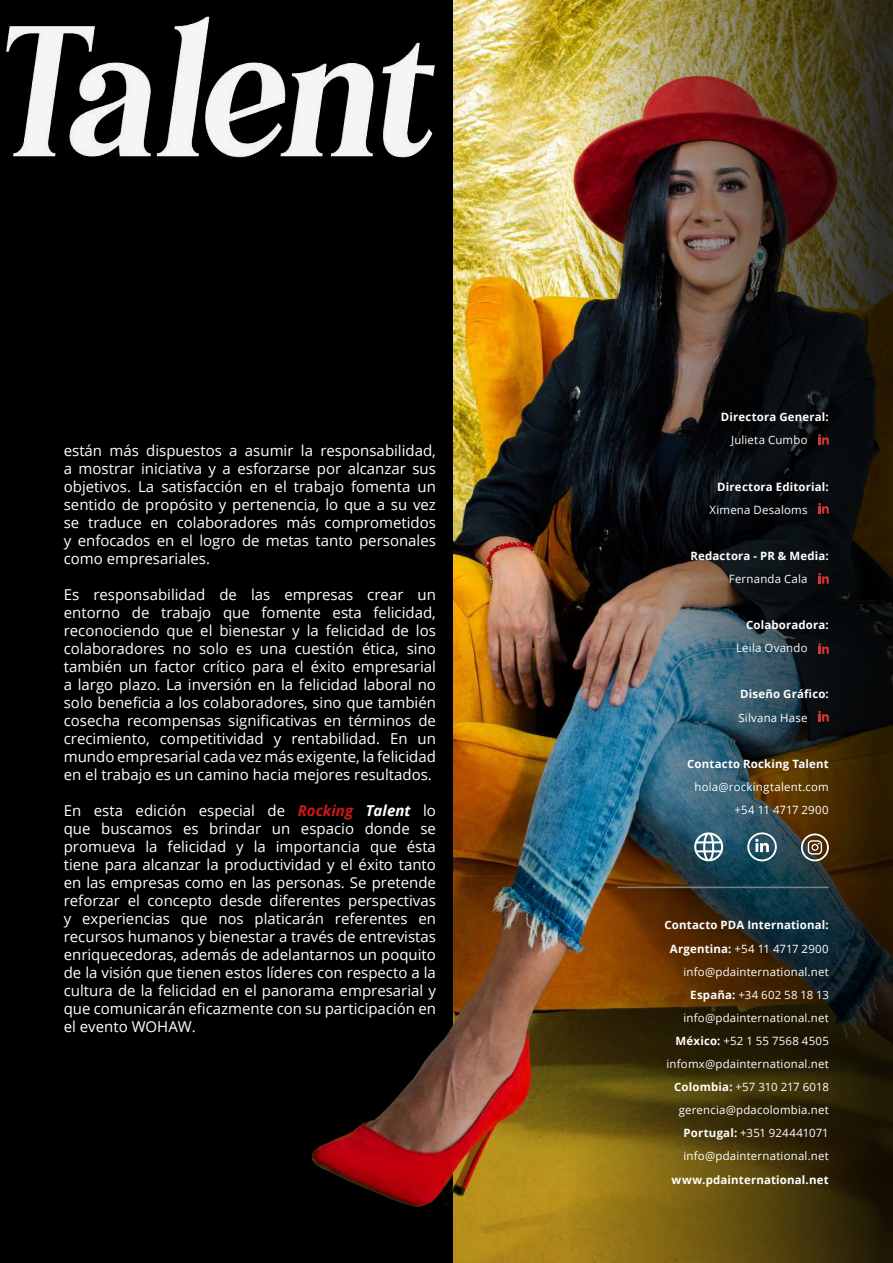
<style>
.page{position:relative;width:893px;height:1263px;background:#fff}
.page>*{position:absolute;margin:0;border:0;box-sizing:border-box;transform-origin:0 0}
.t1{font:15px/18px "Open Sans";color:#fff;text-align:justify}
.t2{font:11.4px/23.1px "Open Sans";letter-spacing:.015em;color:#fff;text-align:right}
.t3{font:700 11.4px "Open Sans";letter-spacing:.015em;color:#fff}
.s1{font-weight:700;font-style:italic;color:#cd1719}
.s2{font-weight:700;font-style:italic}
.s3{font-weight:700}
</style>
<div class="page">
<div style="left:0;top:0;width:476px;height:1263px;background:#000"></div>
<img style="left:458px;top:0;width:435px;height:1263px">
<img style="left:6px;top:16px;width:429px;height:142px">
<hr style="left:617px;top:887px;width:212px;height:1px;background:#9ea0a1">
<svg style="left:818px;top:434px;width:11px;height:11px"></svg>
<svg style="left:818px;top:503px;width:11px;height:10px"></svg>
<svg style="left:818px;top:573px;width:11px;height:11px"></svg>
<svg style="left:818px;top:711px;width:11px;height:10px"></svg>
<svg style="left:818px;top:643px;width:11px;height:11px"></svg>
<svg style="left:694px;top:832px;width:29px;height:29px"></svg>
<svg style="left:747px;top:832px;width:30px;height:29px"></svg>
<svg style="left:801px;top:833px;width:28px;height:28px"></svg>
<img style="left:311px;top:806px;width:311px;height:457px">
<p class="t1" style="left:64px;top:441px;width:374px">están más dispuestos a asumir la responsabilidad, a mostrar iniciativa y a esforzarse por alcanzar sus objetivos. La satisfacción en el trabajo fomenta un sentido de propósito y pertenencia, lo que a su vez se traduce en colaboradores más comprometidos y enfocados en el logro de metas tanto personales como empresariales.</p>
<p class="t1" style="left:64px;top:585px;width:374px">Es responsabilidad de las empresas crear un entorno de trabajo que fomente esta felicidad, reconociendo que el bienestar y la felicidad de los colaboradores no solo es una cuestión ética, sino también un factor crítico para el éxito empresarial a largo plazo. La inversión en la felicidad laboral no solo beneficia a los colaboradores, sino que también cosecha recompensas significativas en términos de crecimiento, competitividad y rentabilidad. En un mundo empresarial cada vez más exigente, la felicidad en el trabajo es un camino hacia mejores resultados.</p>
<p class="t1" style="left:64px;top:801px;width:374px">En esta edición especial de <span class="s1">Rocking</span> <span class="s2">Talent</span> lo que buscamos es brindar un espacio donde se promueva la felicidad y la importancia que ésta tiene para alcanzar la productividad y el éxito tanto en las empresas como en las personas. Se pretende reforzar el concepto desde diferentes perspectivas y experiencias que nos platicarán referentes en recursos humanos y bienestar a través de entrevistas enriquecedoras, además de adelantarnos un poquito de la visión que tienen estos líderes con respecto a la cultura de la felicidad en el panorama empresarial y que comunicarán eficazmente con su participación en el evento WOHAW.</p>
<p class="t3" style="left:721px;top:409px;width:109px">Directora General:</p>
<p class="t2" style="left:731px;top:428px;width:78px">Julieta Cumbo</p>
<p class="t3" style="left:717px;top:478px;width:113px">Directora Editorial:</p>
<p class="t2" style="left:709px;top:498px;width:100px">Ximena Desaloms</p>
<p class="t3" style="left:690px;top:548px;width:140px">Redactora - PR &amp; Media:</p>
<p class="t2" style="left:729px;top:567px;width:80px">Fernanda Cala</p>
<p class="t3" style="left:746px;top:617px;width:84px">Colaboradora:</p>
<p class="t2" style="left:736px;top:636px;width:73px">Leila Ovando</p>
<p class="t3" style="left:740px;top:686px;width:90px">Diseño Gráfico:</p>
<p class="t2" style="left:738px;top:705px;width:71px">Silvana Hase</p>
<p class="t3" style="left:687px;top:755px;width:143px">Contacto Rocking Talent</p>
<p class="t2" style="left:694px;top:775px;width:136px">hola@rockingtalent.com +54 11 4717 2900</p>
<p class="t2" style="left:664px;top:913px;width:166px"><span class="s3">Contacto PDA International:<br>Argentina:</span> +54 11 4717 2900 info@pdainternational.net<br><span class="s3">España:</span> +34 602 58 18 13 info@pdainternational.net<br><span class="s3">México:</span> +52 1 55 7568 4505 infomx@pdainternational.net<br><span class="s3">Colombia:</span> +57 310 217 6018 gerencia@pdacolombia.net<br><span class="s3">Portugal:</span> +351 924441071 info@pdainternational.net</p>
<p class="t3" style="left:672px;top:1171px;width:159px">www.pdainternational.net</p>
</div>
